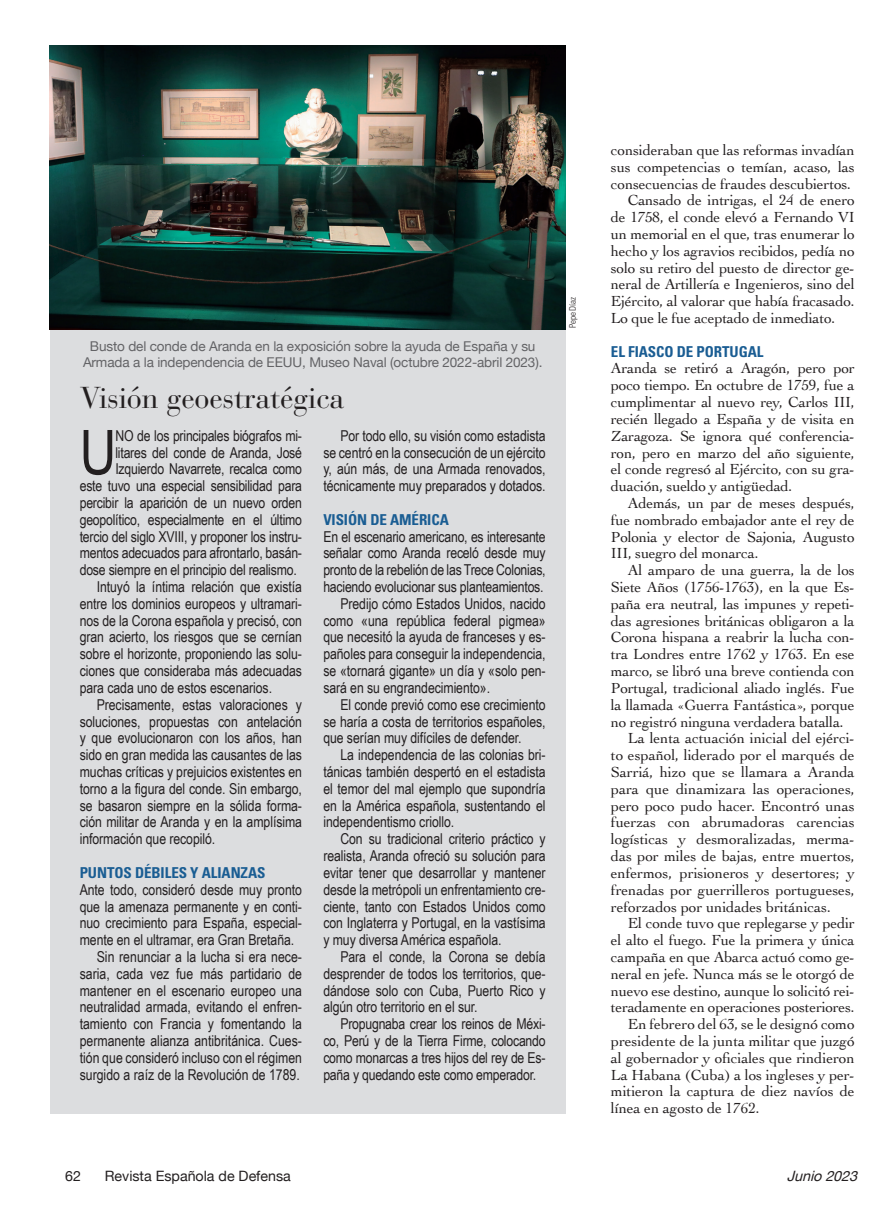
<style>
.page{position:relative;width:893px;height:1217px;background:#fff}
.page>*{position:absolute;margin:0;border:0;box-sizing:border-box;transform-origin:0 0}
.Texto_apoyo{font:61.95px "Arial Narrow";color:#231f20}
.Texto_apoyo-2{font:30px "Bauer Bodoni";letter-spacing:-.005em;color:#231f20}
.Texto_general{font:15.3px/16.8px "Cochin";letter-spacing:-.015em;color:#231f20;text-align:justify}
.Texto_apoyo-3{font:15px/16.8px "Arial Narrow";letter-spacing:-.005em;color:#231f20;text-align:justify}
.Ladillo{font:700 condensed 15px "Univers";letter-spacing:-.005em;color:#1a5d93}
.t1{font:14.25px "Helvetica Neue";color:#231f20}
.t2{font:italic 14.25px "Helvetica Neue";color:#231f20}
.Pie_de_foto{font:13.5px/15.8px "Helvetica Neue";letter-spacing:-.01em;color:#636366;text-align:center}
.Crédito_foto{font:300 condensed 9px "Univers";letter-spacing:-.02em;color:#231f20}
</style>
<div class="page">
<div style="left:50px;top:133px;width:515px;height:980px;background:#dcdddf"></div>
<img style="left:50px;top:45px;width:515px;height:285px">
<p class="Pie_de_foto" style="left:83px;top:339px;width:461px">Busto del conde de Aranda en la exposición sobre la ayuda de España y su<br>Armada a la independencia de EEUU, Museo Naval (octubre 2022-abril 2023).</p>
<p class="Texto_apoyo-2" style="left:80px;top:379px;width:266px">Visión geoestratégica</p>
<p class="Texto_apoyo" style="left:80px;top:407px;width:38px">U</p>
<p class="Texto_apoyo-3" style="left:115px;top:426px;width:188px">NO de los principales biógrafos mi-</p>
<p class="Texto_apoyo-3" style="left:115px;top:443px;width:188px">litares del conde de Aranda, José</p>
<p class="Texto_apoyo-3" style="left:115px;top:460px;width:188px">Izquierdo Navarrete, recalca como</p>
<p class="Texto_apoyo-3" style="left:80px;top:477px;width:224px">este tuvo una especial sensibilidad para</p>
<p class="Texto_apoyo-3" style="left:80px;top:493px;width:224px">percibir la aparición de un nuevo orden</p>
<p class="Texto_apoyo-3" style="left:80px;top:510px;width:224px">geopolítico, especialmente en el último</p>
<p class="Texto_apoyo-3" style="left:80px;top:527px;width:224px">tercio del siglo XVIII, y proponer los instru-</p>
<p class="Texto_apoyo-3" style="left:80px;top:544px;width:224px">mentos adecuados para afrontarlo, basán-</p>
<p class="Texto_apoyo-3" style="left:80px;top:561px;width:219px">dose siempre en el principio del realismo.</p>
<p class="Texto_apoyo-3" style="left:80px;top:577px;width:224px;text-indent:17px">Intuyó la íntima relación que existía entre los dominios europeos y ultramari&shy;nos de la Corona española y precisó, con gran acierto, los riesgos que se cernían sobre el horizonte, proponiendo las solu&shy;ciones que consideraba más adecuadas para cada uno de estos escenarios.</p>
<p class="Texto_apoyo-3" style="left:80px;top:695px;width:224px;text-indent:17px">Precisamente, estas valoraciones y soluciones, propuestas con antelación y que evolucionaron con los años, han sido en gran medida las causantes de las muchas críticas y prejuicios existentes en torno a la figura del conde. Sin embargo, se basaron siempre en la sólida forma&shy;ción militar de Aranda y en la amplísima información que recopiló.</p>
<p class="Ladillo" style="left:80px;top:863px;width:187px">PUNTOS DÉBILES Y ALIANZAS</p>
<p class="Texto_apoyo-3" style="left:80px;top:880px;width:224px">Ante todo, consideró desde muy pronto que la amenaza permanente y en conti&shy;nuo crecimiento para España, especial&shy;mente en el ultramar, era Gran Bretaña.</p>
<p class="Texto_apoyo-3" style="left:80px;top:947px;width:224px;text-indent:17px">Sin renunciar a la lucha si era nece&shy;saria, cada vez fue más partidario de mantener en el escenario europeo una neutralidad armada, evitando el enfren&shy;tamiento con Francia y fomentando la permanente alianza antibritánica. Cues&shy;tión que consideró incluso con el régimen surgido a raíz de la Revolución de 1789.</p>
<p class="Texto_apoyo-3" style="left:323px;top:426px;width:224px;text-indent:17px">Por todo ello, su visión como estadista se centró en la consecución de un ejército y, aún más, de una Armada renovados, técnicamente muy preparados y dotados.</p>
<p class="Ladillo" style="left:323px;top:510px;width:127px">VISIÓN DE AMÉRICA</p>
<p class="Texto_apoyo-3" style="left:323px;top:527px;width:224px">En el escenario americano, es interesante señalar como Aranda receló desde muy pronto de la rebelión de las Trece Colonias, haciendo evolucionar sus planteamientos.</p>
<p class="Texto_apoyo-3" style="left:323px;top:594px;width:224px;text-indent:17px">Predijo cómo Estados Unidos, nacido como «una república federal pigmea» que necesitó la ayuda de franceses y es&shy;pañoles para conseguir la independencia, se «tornará gigante» un día y «solo pen&shy;sará en su engrandecimiento».</p>
<p class="Texto_apoyo-3" style="left:323px;top:695px;width:224px;text-indent:17px">El conde previó como ese crecimiento se haría a costa de territorios españoles, que serían muy difíciles de defender.</p>
<p class="Texto_apoyo-3" style="left:323px;top:745px;width:224px;text-indent:17px">La independencia de las colonias bri&shy;tánicas también despertó en el estadista el temor del mal ejemplo que supondría en la América española, sustentando el independentismo criollo.</p>
<p class="Texto_apoyo-3" style="left:323px;top:829px;width:224px;text-indent:17px">Con su tradicional criterio práctico y realista, Aranda ofreció su solución para evitar tener que desarrollar y mantener desde la metrópoli un enfrentamiento cre&shy;ciente, tanto con Estados Unidos como con Inglaterra y Portugal, en la vastísima y muy diversa América española.</p>
<p class="Texto_apoyo-3" style="left:323px;top:947px;width:224px;text-indent:17px">Para el conde, la Corona se debía desprender de todos los territorios, que&shy;dándose solo con Cuba, Puerto Rico y algún otro territorio en el sur.</p>
<p class="Texto_apoyo-3" style="left:323px;top:1014px;width:224px;text-indent:17px">Propugnaba crear los reinos de Méxi&shy;co, Perú y de la Tierra Firme, colocando como monarcas a tres hijos del rey de Es&shy;paña y quedando este como emperador.</p>
<p class="Crédito_foto" style="left:567px;top:327px;width:32px;rotate:-90deg">Pepe Díaz</p>
<p class="Texto_general" style="left:611px;top:141px;width:245px">consideraban que las reformas invadían sus competencias o temían, acaso, las consecuencias de fraudes descubiertos.</p>
<p class="Texto_general" style="left:611px;top:191px;width:245px;text-indent:17px">Cansado de intrigas, el 24 de enero de 1758, el conde elevó a Fernando VI un memorial en el que, tras enumerar lo hecho y los agravios recibidos, pedía no solo su retiro del puesto de director ge&shy;neral de Artillería e Ingenieros, sino del Ejército, al valorar que había fracasado.<br>Lo que le fue aceptado de inmediato.</p>
<p class="Ladillo" style="left:611px;top:342px;width:154px">EL FIASCO DE PORTUGAL</p>
<p class="Texto_general" style="left:611px;top:359px;width:245px">Aranda se retiró a Aragón, pero por poco tiempo. En octubre de 1759, fue a cumplimentar al nuevo rey, Carlos III, recién llegado a España y de visita en Zaragoza. Se ignora qué conferencia&shy;ron, pero en marzo del año siguiente, el conde regresó al Ejército, con su gra&shy;duación, sueldo y antigüedad.</p>
<p class="Texto_general" style="left:611px;top:494px;width:245px;text-indent:17px">Además, un par de meses después, fue nombrado embajador ante el rey de Polonia y elector de Sajonia, Augusto III, suegro del monarca.</p>
<p class="Texto_general" style="left:611px;top:561px;width:245px;text-indent:17px">Al amparo de una guerra, la de los Siete Años (1756-1763), en la que Es&shy;paña era neutral, las impunes y repeti&shy;das agresiones británicas obligaron a la Corona hispana a reabrir la lucha con&shy;tra Londres entre 1762 y 1763. En ese marco, se libró una breve contienda con Portugal, tradicional aliado inglés. Fue la llamada «Guerra Fantástica», porque no registró ninguna verdadera batalla.</p>
<p class="Texto_general" style="left:611px;top:729px;width:245px;text-indent:17px">La lenta actuación inicial del ejérci&shy;to español, liderado por el marqués de Sarriá, hizo que se llamara a Aranda para que dinamizara las operaciones, pero poco pudo hacer. Encontró unas fuerzas con abrumadoras carencias logísticas y desmoralizadas, merma&shy;das por miles de bajas, entre muertos, enfermos, prisioneros y desertores; y frenadas por guerrilleros portugueses, reforzados por unidades británicas.</p>
<p class="Texto_general" style="left:611px;top:914px;width:245px;text-indent:17px">El conde tuvo que replegarse y pedir el alto el fuego. Fue la primera y única campaña en que Abarca actuó como ge&shy;neral en jefe. Nunca más se le otorgó de nuevo ese destino, aunque lo solicitó rei&shy;teradamente en operaciones posteriores.</p>
<p class="Texto_general" style="left:611px;top:1014px;width:245px;text-indent:17px">En febrero del 63, se le designó como presidente de la junta militar que juzgó al gobernador y oficiales que rindieron La Habana (Cuba) a los ingleses y per&shy;mitieron la captura de diez navíos de línea en agosto de 1762.</p>
<p class="t1" style="left:65px;top:1165px;width:17px">62</p>
<p class="t1" style="left:105px;top:1165px;width:188px">Revista Española de Defensa</p>
<p class="t2" style="left:787px;top:1165px;width:77px">Junio2023</p>
</div>
